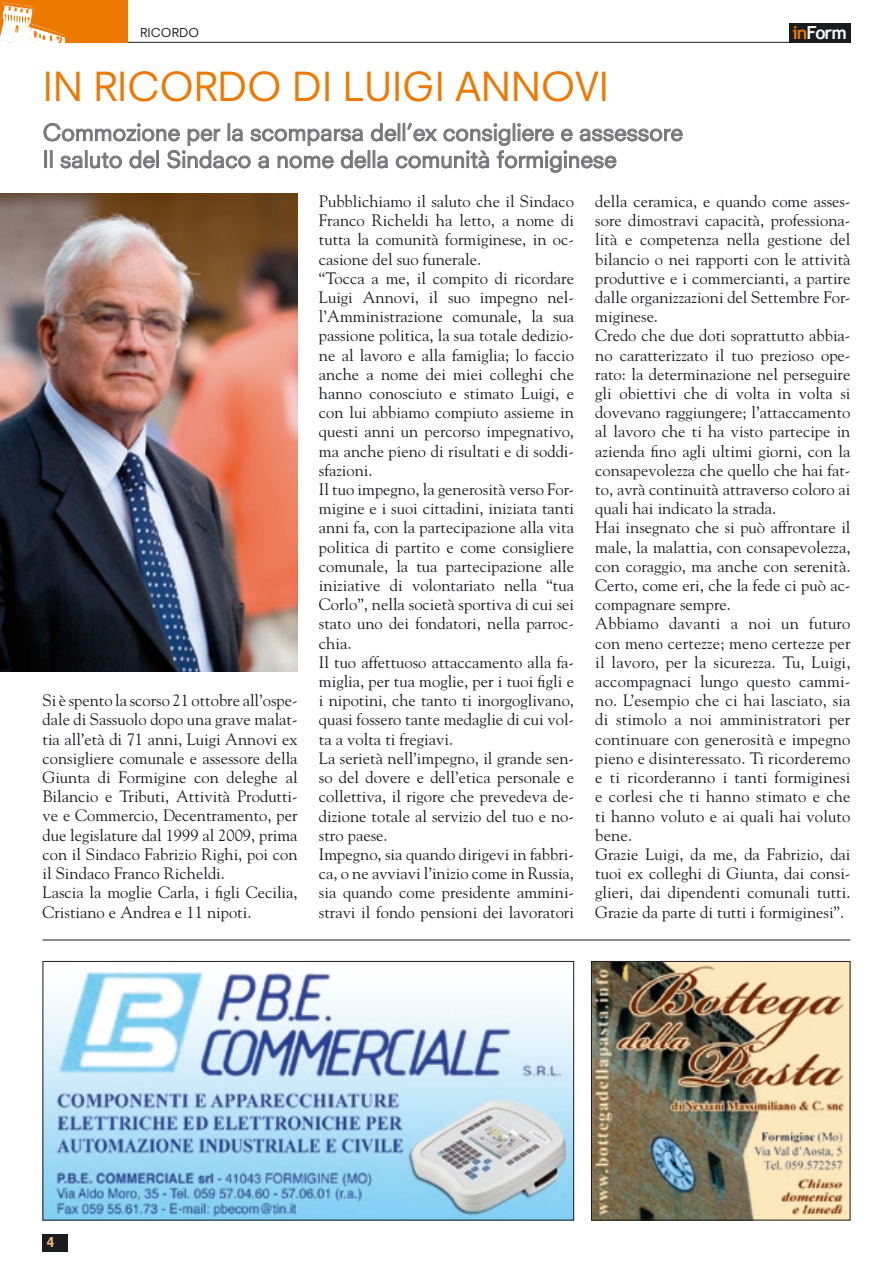
<style>
.page{position:relative;width:893px;height:1263px;background:#fff}
.page>*{position:absolute;margin:0;border:0;box-sizing:border-box;transform-origin:0 0}
.t1{font:39px "Neuzeit S";letter-spacing:-.01em;color:#ee7900}
.t2{font:22.5px/27px "Neuzeit S";color:#757479}
.t3{font:700 18px "Trebuchet MS";letter-spacing:-.05em;color:#fff}
.t4{font:16.5px/19.2px "Goudy";color:#1b1c20}
.t5{font:12px "Neuzeit S";color:#1b1c20}
.s1{color:#ee7900}
</style>
<div class="page">
<hr style="left:127px;top:42px;width:723px;height:1px;background:#1b1c20">
<hr style="left:43px;top:940px;width:807px;height:1px;background:#1b1c20">
<div style="left:0;top:0;width:128px;height:43px;background:#ee7900"></div>
<div style="left:789px;top:23px;width:61px;height:19px;background:#1b1c20"></div>
<div style="left:43px;top:1234px;width:25px;height:17px;background:#1b1c20"></div>
<img style="left:0;top:2px;width:65px;height:41px">
<svg style="left:43px;top:123px;width:640px;height:50px"></svg>
<img style="left:0;top:194px;width:298px;height:478px">
<img style="left:45px;top:971px;width:527px;height:247px">
<div style="left:43px;top:961px;width:531px;height:259px;border:1px solid #1b1c20"></div>
<img style="left:593px;top:963px;width:255px;height:255px">
<div style="left:591px;top:961px;width:259px;height:259px;border:1px solid #1b1c20"></div>
<p class="t5" style="left:140px;top:26px;width:9px">RICOR</p>
<p class="t5" style="left:179px;top:26px;width:20px">DO</p>
<h1 class="t1" style="left:43px;top:63px;width:76px">IN RICOR</h1>
<h1 class="t1" style="left:217px;top:63px;width:146px">DO DI LUIGI</h1>
<h1 class="t1" style="left:455px;top:63px;width:57px">ANNO</h1>
<h1 class="t1" style="left:575px;top:63px;width:28px">VI</h1>
<h2 class="t2" style="left:43px;top:119px;width:642px">Commozione per la scomparsa dell’ex consigliere e assessore<br>I l saluto del Sindaco a nome della comunità formiginese</h2>
<p class="t3" style="left:792px;top:22px;width:56px"><span class="s1">in</span>Form</p>
<p class="t4" style="left:43px;top:691px;width:257px">Si è spento la scorso 21 ottobre all’ospe&shy;dale di Sassuolo dopo una grave malat&shy;tia all’età di 71 anni, Luigi Annovi ex consigliere comunale e assessore della Giunta di Formigine con deleghe al Bilancio e Tributi, Attività Produtti&shy;ve e Commercio, Decentramento, per due legislature dal 1999 al 2009, prima con il Sindaco Fabrizio Righi, poi con il Sindaco Franco Richeldi.<br>Lascia la moglie Carla, i figli Cecilia, Cristiano e Andrea e 11 nipoti.</p>
<p class="t4" style="left:319px;top:191px;width:257px">Pubblichiamo il saluto che il Sindaco Franco Richeldi ha letto, a nome di tutta la comunità formiginese, in oc&shy;casione del suo funerale.<br>“Tocca a me, il compito di ricordare Luigi Annovi, il suo impegno nel&shy;l’Amministrazione comunale, la sua passione politica, la sua totale dedizio&shy;ne al lavoro e alla famiglia; lo faccio anche a nome dei miei colleghi che hanno conosciuto e stimato Luigi, e con lui abbiamo compiuto assieme in questi anni un percorso impegnativo, ma anche pieno di risultati e di soddi&shy;sfazioni.<br>Il tuo impegno, la generosità verso For&shy;migine e i suoi cittadini, iniziata tanti anni fa, con la partecipazione alla vita politica di partito e come consigliere comunale, la tua partecipazione alle iniziative di volontariato nella “tua Corlo”, nella società sportiva di cui sei stato uno dei fondatori, nella parroc&shy;chia.<br>Il tuo affettuoso attaccamento alla fa&shy;miglia, per tua moglie, per i tuoi figli e i nipotini, che tanto ti inorgoglivano, quasi fossero tante medaglie di cui vol&shy;ta a volta ti fregiavi.<br>La serietà nell’impegno, il grande sen&shy;so del dovere e dell’etica personale e collettiva, il rigore che prevedeva de&shy;dizione totale al servizio del tuo e no&shy;stro paese.<br>Impegno, sia quando dirigevi in fabbri&shy;ca, o ne avviavi l’inizio come in Russia, sia quando come presidente ammini&shy;stravi il fondo pensioni dei lavoratori</p>
<p class="t4" style="left:595px;top:191px;width:257px">della ceramica, e quando come asses&shy;sore dimostravi capacità, professiona&shy;lità e competenza nella gestione del bilancio o nei rapporti con le attività produttive e i commercianti, a partire dalle organizzazioni del Settembre For&shy;miginese.<br>Credo che due doti soprattutto abbia&shy;no caratterizzato il tuo prezioso ope&shy;rato: la determinazione nel perseguire gli obiettivi che di volta in volta si dovevano raggiungere; l’attaccamento al lavoro che ti ha visto partecipe in azienda fino agli ultimi giorni, con la consapevolezza che quello che hai fat&shy;to, avrà continuità attraverso coloro ai quali hai indicato la strada.<br>Hai insegnato che si può affrontare il male, la malattia, con consapevolezza, con coraggio, ma anche con serenità.<br>Certo, come eri, che la fede ci può ac&shy;compagnare sempre.<br>Abbiamo davanti a noi un futuro con meno certezze; meno certezze per il lavoro, per la sicurezza. Tu, Luigi, accompagnaci lungo questo cammi&shy;no. L’esempio che ci hai lasciato, sia di stimolo a noi amministratori per continuare con generosità e impegno pieno e disinteressato. Ti ricorderemo e ti ricorderanno i tanti formiginesi e corlesi che ti hanno stimato e che ti hanno voluto e ai quali hai voluto bene.<br>Grazie Luigi, da me, da Fabrizio, dai tuoi ex colleghi di Giunta, dai consi&shy;glieri, dai dipendenti comunali tutti.<br>Grazie da parte di tutti i formiginesi”.</p>
</div>
